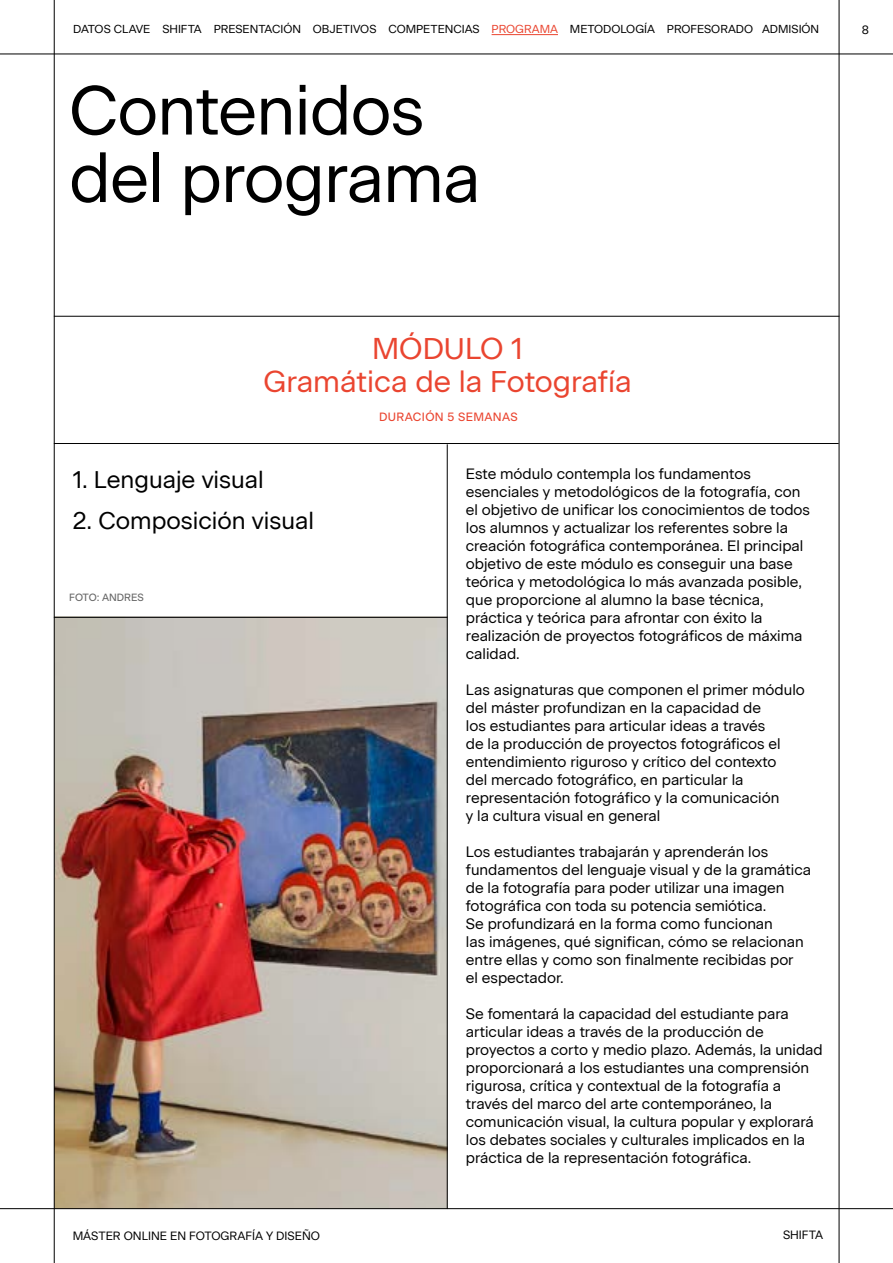
<style>
.page{position:relative;width:893px;height:1263px;background:#fff}
.page>*{position:absolute;margin:0;border:0;box-sizing:border-box;transform-origin:0 0}
.t1{font:69px/67.5px "Beausite Classic Web Clear";letter-spacing:-.01em;color:#000}
.t2{font:30px/33px "Beausite Classic Web Clear";color:#ea4530;text-align:center}
.t3{font:24px "Beausite Classic Web Clear";color:#000}
.t4{font:15px/18px "Beausite Classic Web Clear";color:#000}
.t5{font:12px "Beausite Classic Web Clear";color:#000}
.t6{font:12px "Beausite Classic";letter-spacing:.03em;color:#ea4530}
.t7{font:11.55px "Beausite Classic Web Clear";color:#000}
.t8{font:10.5px "Beausite Classic";color:#666}
.s1{color:#ea4530}
</style>
<div class="page">
<img style="left:55px;top:618px;width:392px;height:590px">
<hr style="left:54px;top:0;width:1px;height:1263px;background:#000">
<hr style="left:0;top:54px;width:893px;height:1px;background:#000">
<hr style="left:0;top:1208px;width:893px;height:1px;background:#000">
<hr style="left:839px;top:0;width:1px;height:1263px;background:#000">
<hr style="left:54px;top:316px;width:785px;height:1px;background:#000">
<hr style="left:447px;top:444px;width:1px;height:765px;background:#000">
<hr style="left:54px;top:443px;width:785px;height:1px;background:#000">
<hr style="left:54px;top:617px;width:393px;height:1px;background:#000">
<hr style="left:492px;top:34px;width:66px;height:1px;background:#ea4530">
<p class="t7" style="left:73px;top:20px;width:747px">DATOS CLAVE SHIFTA PRESENTACIÓN OBJETIVOS COMPETENCIAS <span class="s1">PROGRAMA</span> METODOLOGÍA PROFESORADO ADMISIÓN</p>
<h1 class="t1" style="left:69px;top:71px;width:413px">Contenidos del programa</h1>
<p class="t5" style="left:862px;top:20px;width:9px">8</p>
<h2 class="t2" style="left:263px;top:329px;width:370px">MÓDULO 1<br>Gramática de la Fotografía</h2>
<p class="t6" style="left:379px;top:407px;width:140px">DURACIÓN 5 SEMANAS</p>
<h3 class="t3" style="left:73px;top:462px;width:193px">1. Lenguaje visual</h3>
<h3 class="t3" style="left:73px;top:502px;width:243px">2. Composición visual</h3>
<p class="t8" style="left:69px;top:589px;width:76px">FOTO: ANDRES</p>
<p class="t4" style="left:466px;top:464px;width:346px">Este módulo contempla los fundamentos esenciales y metodológicos de la fotografía, con el objetivo de unificar los conocimientos de todos los alumnos y actualizar los referentes sobre la creación fotográfica contemporánea. El principal objetivo de este módulo es conseguir una base teórica y metodológica lo más avanzada posible, que proporcione al alumno la base técnica, práctica y teórica para afrontar con éxito la realización de proyectos fotográficos de máxima calidad.</p>
<p class="t4" style="left:466px;top:680px;width:340px">Las asignaturas que componen el primer módulo del máster profundizan en la capacidad de<br>los estudiantes para articular ideas a través<br>de la producción de proyectos fotográficos el entendimiento riguroso y crítico del contexto<br>del mercado fotográfico, en particular la representación fotográfico y la comunicación<br>y la cultura visual en general</p>
<p class="t4" style="left:466px;top:842px;width:347px">Los estudiantes trabajarán y aprenderán los fundamentos del lenguaje visual y de la gramática de la fotografía para poder utilizar una imagen fotográfica con toda su potencia semiótica.<br>Se profundizará en la forma como funcionan<br>las imágenes, qué significan, cómo se relacionan entre ellas y como son finalmente recibidas por<br>el espectador.</p>
<p class="t4" style="left:466px;top:1004px;width:358px">Se fomentará la capacidad del estudiante para articular ideas a través de la producción de proyectos a corto y medio plazo. Además, la unidad proporcionará a los estudiantes una comprensión rigurosa, crítica y contextual de la fotografía a través del marco del arte contemporáneo, la comunicación visual, la cultura popular y explorará los debates sociales y culturales implicados en la práctica de la representación fotográfica.</p>
<p class="t5" style="left:73px;top:1227px;width:249px">MÁSTER ONLINE EN FOTOGRAFÍA Y DISEÑO</p>
<p class="t5" style="left:783px;top:1226px;width:42px">SHIFTA</p>
</div>
